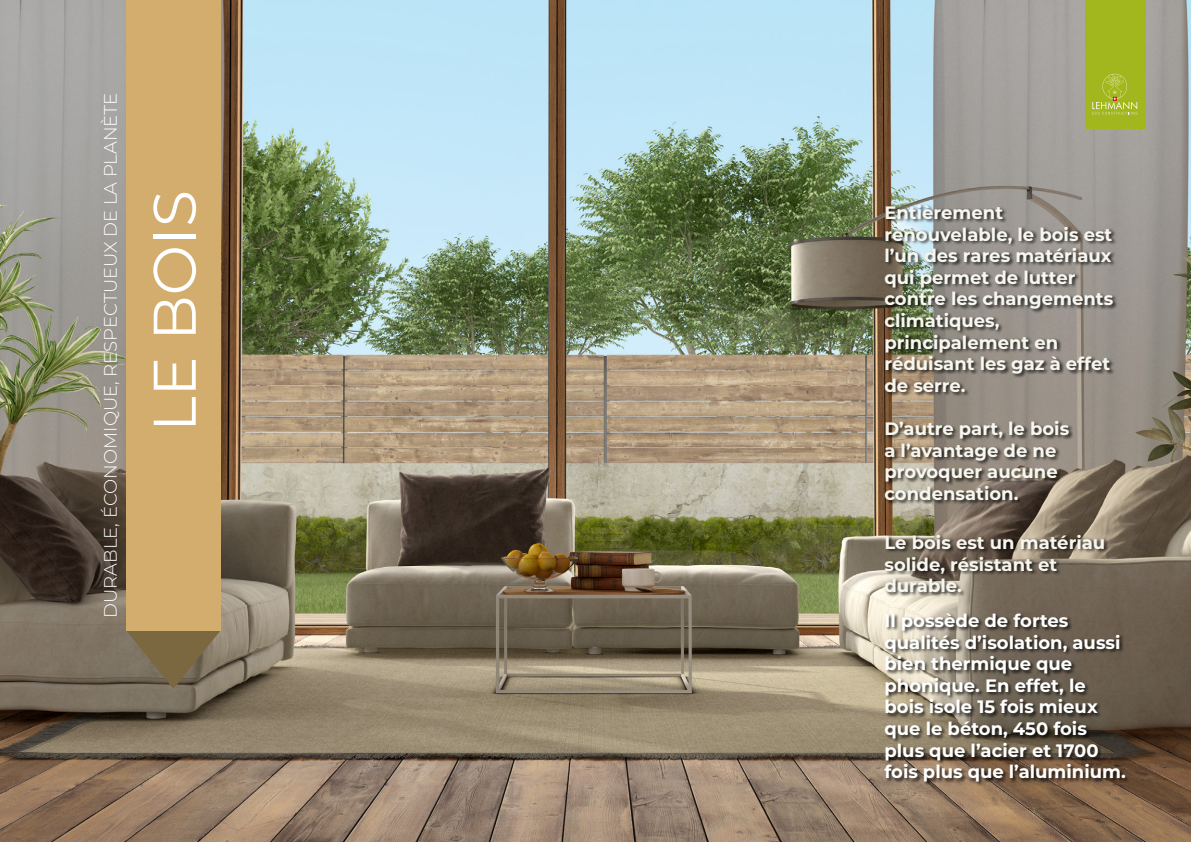
<style>
.page{position:relative;width:1191px;height:842px;background:#fff}
.page>*{position:absolute;margin:0;border:0;box-sizing:border-box;transform-origin:0 0}
.t1{font:60px "Montserrat";color:#fff}
.t2{font:700 18px/21.6px "Montserrat";color:#f7f6ef}
.t3{font:700 18px/21.6px "Montserrat";color:#fff}
.t4{font:300 18px "Montserrat";color:#fff}
</style>
<div class="page">
<img style="left:0;top:0;width:1191px;height:842px">
<div style="left:1084px;top:0;width:61px;height:128px;background:#a2b71e"></div>
<div style="left:883px;top:612px;width:246px;height:174px;background:#000;opacity:.75"></div>
<div style="left:884px;top:204px;width:233px;height:301px;background:#000;opacity:.75"></div>
<div style="left:884px;top:533px;width:225px;height:64px;background:#000;opacity:.75"></div>
<svg style="left:126px;top:630px;width:95px;height:59px"></svg>
<div style="left:126px;top:0;width:95px;height:630px;background:#d3ad6d"></div>
<svg style="left:1092px;top:74px;width:45px;height:41px"></svg>
<p class="t4" style="left:98px;top:618px;width:527px;rotate:-90deg">DURABLE, ÉCONOMIQUE, RESPECTUEUX DE LA PLANÈTE</p>
<h1 class="t1" style="left:133px;top:432px;width:243px;rotate:-90deg">LE BOIS</h1>
<p class="t2" style="left:884px;top:201px;width:230px">Entièrement renouvelable, le bois est l’un des rares matériaux qui permet de lutter contre les changements climatiques, principalement en réduisant les gaz à effet de serre.</p>
<p class="t2" style="left:884px;top:417px;width:186px">D’autre part, le bois a l’avantage de ne provoquer aucune condensation.</p>
<p class="t2" style="left:884px;top:531px;width:222px">Le bois est un matériau solide, résistant et durable.</p>
<p class="t3" style="left:884px;top:609px;width:243px">Il possède de fortes qualités d’isolation, aussi bien thermique que phonique. En effet, le bois isole 15 fois mieux que le béton, 450 fois plus que l’acier et 1700 fois plus que l’aluminium.</p>
</div>
